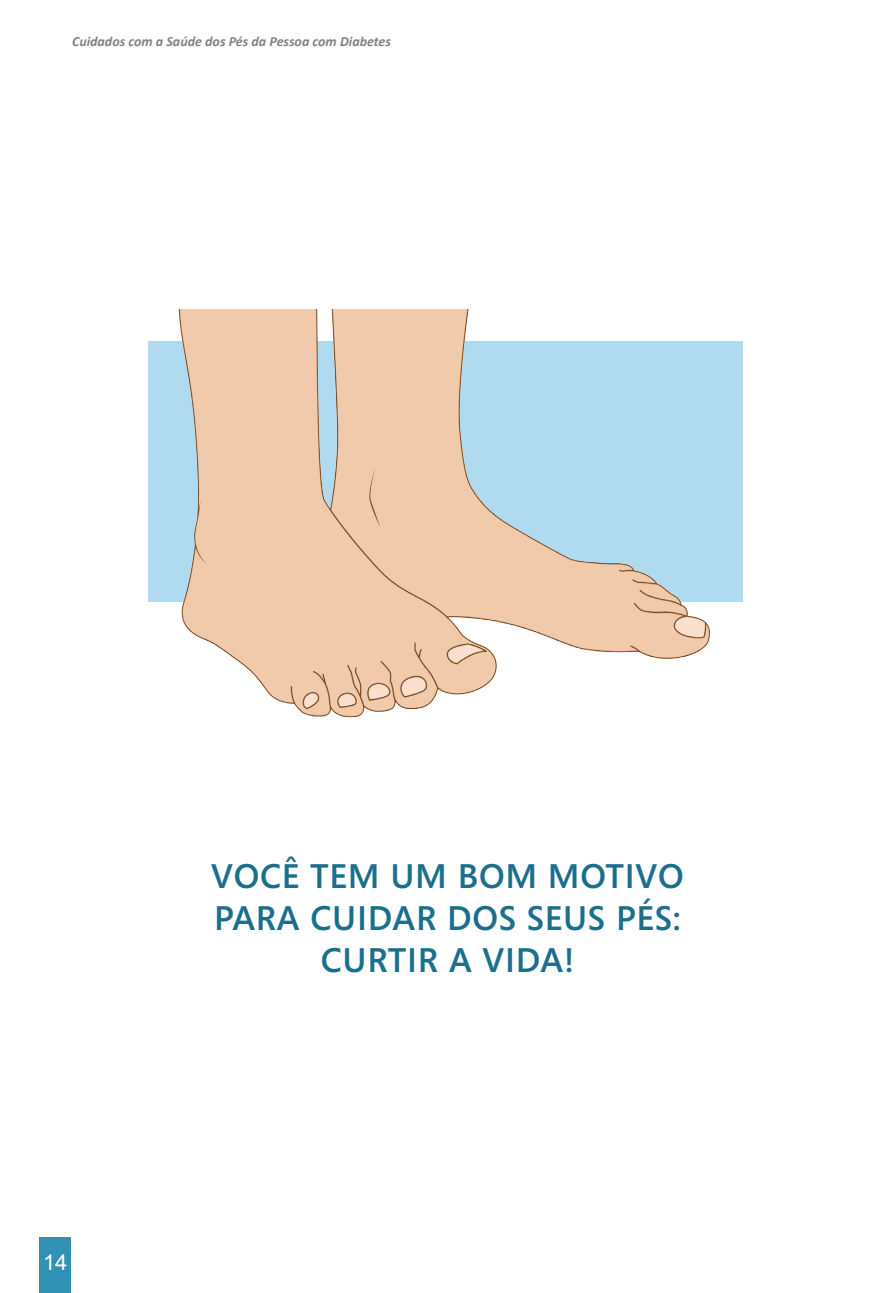
<style>
.page{position:relative;width:891px;height:1293px;background:#fff}
.page>*{position:absolute;margin:0;border:0;box-sizing:border-box;transform-origin:0 0}
.Título{font:600 34px/42px "Segoe";letter-spacing:.02em;color:#1b6f8c}
.t1{font:22px "Arial";color:#fff}
.t2{font:italic 700 14px "Calibri";color:#808285}
</style>
<div class="page">
<div style="left:39px;top:1237px;width:32px;height:56px;background:#3192b5"></div>
<div style="left:148px;top:341px;width:594px;height:260px;background:#b0daef"></div>
<img style="left:178px;top:310px;width:534px;height:408px">
<p class="t2" style="left:72px;top:31px;width:320px">Cuidados com a Saúde dos Pés da Pessoa com Diabetes</p>
<p class="t1" style="left:43px;top:1247px;width:26px">14</p>
<p class="Título" style="left:211px;top:855px;width:473px">VOCÊ TEM UM BOM MOTIVO<br>PARA CUIDAR DOS SEUS PÉS:</p>
<p class="Título" style="left:320px;top:939px;width:255px">CURTIR A VIDA!</p>
</div>
